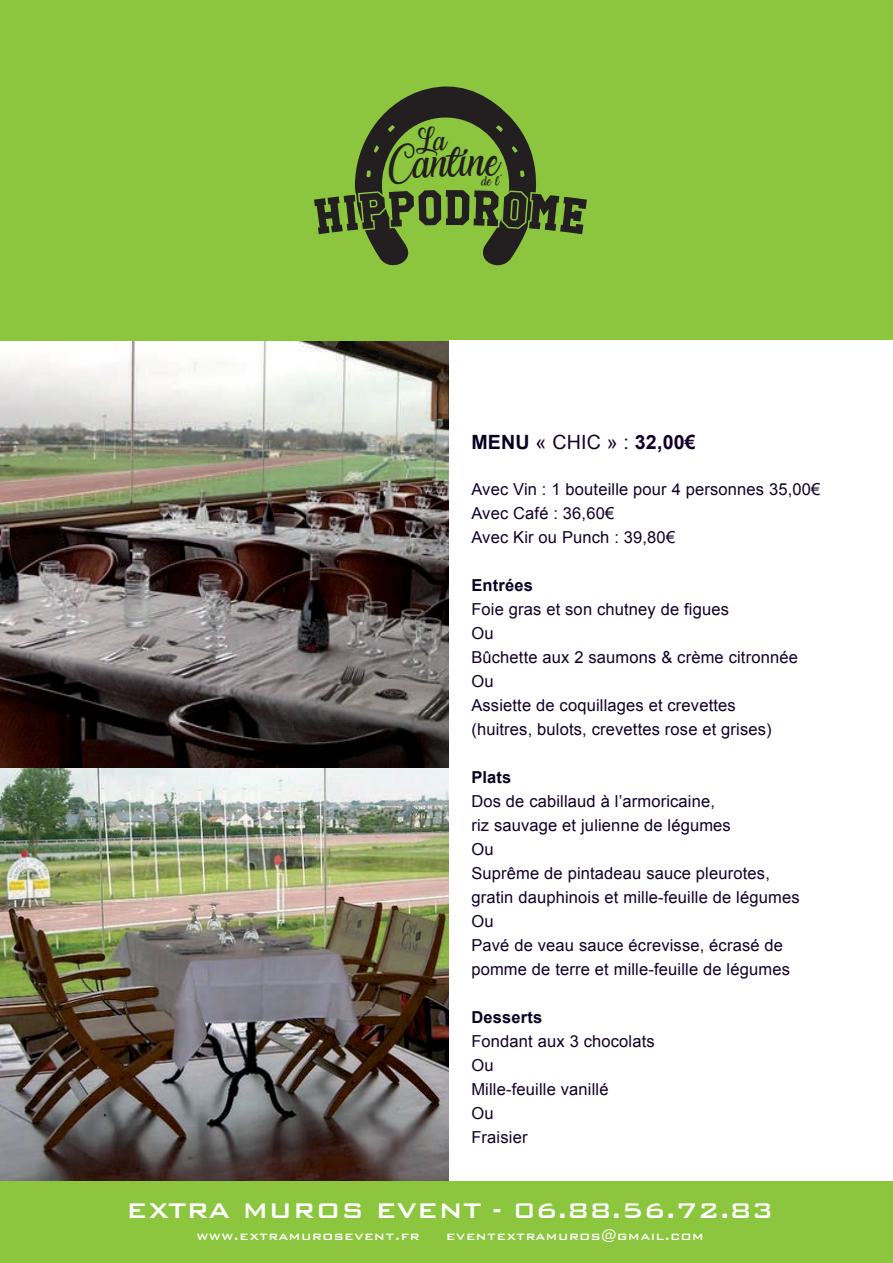
<style>
.page{position:relative;width:893px;height:1263px;background:#fff}
.page>*{position:absolute;margin:0;border:0;box-sizing:border-box;transform-origin:0 0}
.t1{font:32.25px "Laughing and Smiling";color:#231f20}
.t2{font:500 28.35px "Bank Gothic BT";letter-spacing:.01em;color:#fff}
.t3{font:22.05px "Laughing and Smiling";color:#231f20}
.t4{font:19.65px "Arial";color:#13002a}
.t5{font:16.5px/24px "Arial";letter-spacing:.01em;color:#13002a}
.t6{font:700 16.5px "Arial";letter-spacing:.01em;color:#060224}
.t7{font:500 15px "Bank Gothic BT";letter-spacing:.045em;color:#fff}
.t8{font:10.2px "Laughing and Smiling";color:#231f20}
.s1{font-weight:700;color:#060224}
.s2{font-weight:700}
</style>
<div class="page">
<img style="left:0;top:767px;width:449px;height:414px">
<img style="left:0;top:340px;width:449px;height:427px">
<div style="left:0;top:0;width:893px;height:340px;background:#8bc63e"></div>
<div style="left:0;top:1181px;width:893px;height:82px;background:#8bc63e"></div>
<svg style="left:314px;top:86px;width:273px;height:180px"></svg>
<h3 class="t3" style="left:416px;top:124px;width:33px">La</h3>
<h1 class="t1" style="left:387px;top:141px;width:113px;rotate:-2deg">Cantine</h1>
<p class="t8" style="left:482px;top:173px;width:23px">de l’</p>
<p class="t4" style="left:471px;top:429px;width:226px"><span class="s1">MENU</span> « CHIC » : <span class="s2">32,00€</span></p>
<p class="t5" style="left:471px;top:477px;width:350px">Avec Vin : 1 bouteille pour 4 personnes 35,00€<br>Avec Café : 36,60€<br>Avec Kir ou Punch : 39,80€</p>
<p class="t6" style="left:471px;top:574px;width:63px">Entrées</p>
<p class="t5" style="left:471px;top:597px;width:328px">Foie gras et son chutney de figues<br>Ou<br>Bûchette aux 2 saumons &amp; crème citronnée<br>Ou<br>Assiette de coquillages et crevettes (huitres, bulots, crevettes rose et grises)</p>
<p class="t6" style="left:471px;top:766px;width:42px">Plats</p>
<p class="t5" style="left:471px;top:789px;width:330px">Dos de cabillaud à l’armoricaine,<br>riz sauvage et julienne de légumes<br>Ou<br>Suprême de pintadeau sauce pleurotes, gratin dauphinois et mille-feuille de légumes<br>Ou<br>Pavé de veau sauce écrevisse, écrasé de pomme de terre et mille-feuille de légumes</p>
<p class="t6" style="left:471px;top:1006px;width:72px">Desserts</p>
<p class="t5" style="left:471px;top:1029px;width:185px">Fondant aux 3 chocolats<br>Ou<br>Mille-feuille vanillé<br>Ou<br>Fraisier</p>
<h2 class="t2" style="left:126px;top:1195px;width:649px">EXTRA MUROS EVENT - 06.88.56.72.83</h2>
<p class="t7" style="left:196px;top:1228px;width:224px">www.extramurosevent.fr</p>
<p class="t7" style="left:446px;top:1228px;width:259px">eventextramuros@gmail.com</p>
</div>
